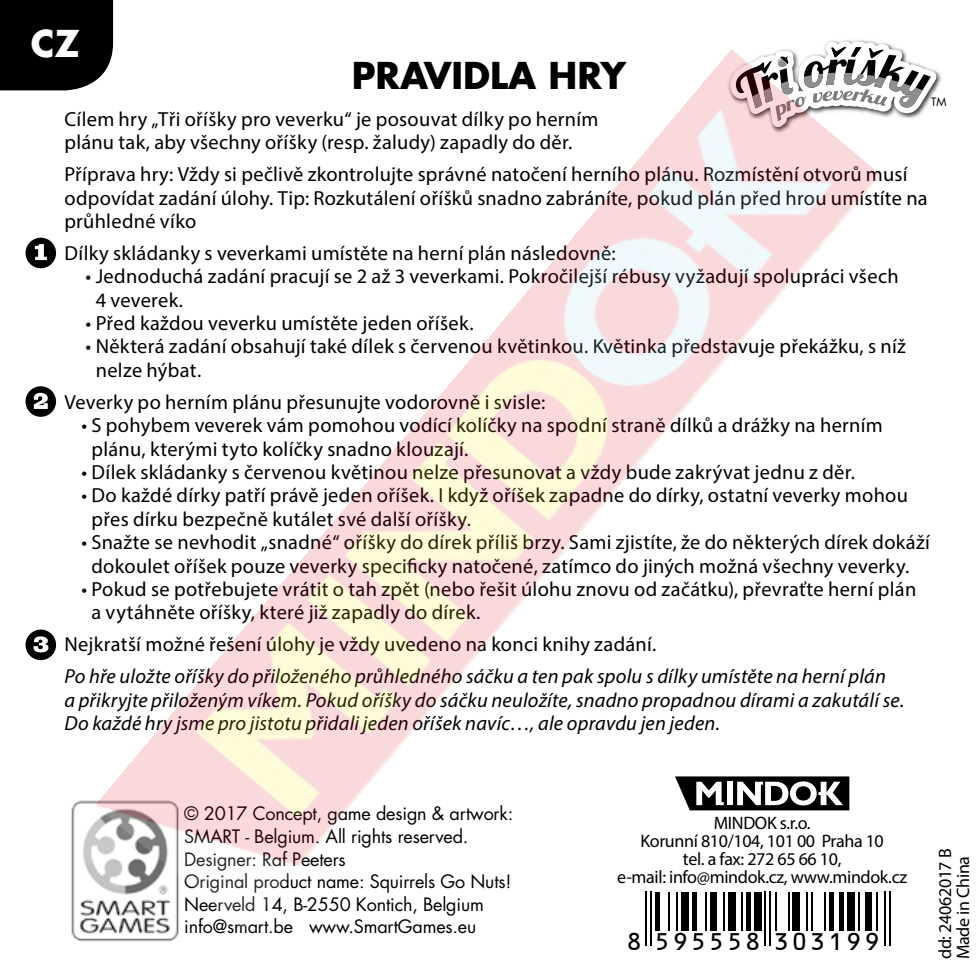
<style>
.page{position:relative;width:978px;height:978px;background:#fff}
.page>*{position:absolute;margin:0;border:0;box-sizing:border-box;transform-origin:0 0}
.t1{font:700 36px "Futura Std";color:#000}
.t2{font:700 36px "Futura Std";color:#fff}
.t3{font:27px "OCRB10 Pitch BT";letter-spacing:.07em;color:#000}
.t4{font:20.4px/23.4px "Myriad Pro";letter-spacing:.015em;color:#000}
.t5{font:italic 20.4px/23.4px "Myriad Pro";letter-spacing:.01em;color:#000}
.t6{font:18px/22.5px "Futura Std";letter-spacing:-.01em;color:#000}
.t7{font:18px/18px "Myriad Pro";letter-spacing:-.02em;color:#000;text-align:center}
.t8{font:11.4px "Futura Std";color:#000}
</style>
<div class="page">
<img style="left:829px;top:40px;width:113px;height:49px">
<svg style="left:824px;top:42px;width:113px;height:77px"></svg>
<img style="left:71px;top:800px;width:108px;height:142px">
<div style="left:0;top:0;width:113px;height:90px;background:#000"></div>
<hr style="left:645px;top:892px;width:2px;height:54px;background:#000">
<hr style="left:650px;top:892px;width:2px;height:54px;background:#000">
<hr style="left:656px;top:892px;width:4px;height:38px;background:#000">
<hr style="left:668px;top:892px;width:2px;height:38px;background:#000">
<hr style="left:676px;top:892px;width:2px;height:38px;background:#000">
<div style="left:681px;top:892px;width:8px;height:38px;background:#000"></div>
<hr style="left:692px;top:892px;width:4px;height:38px;background:#000">
<hr style="left:705px;top:892px;width:2px;height:38px;background:#000">
<div style="left:710px;top:892px;width:7px;height:38px;background:#000"></div>
<hr style="left:723px;top:892px;width:2px;height:38px;background:#000">
<div style="left:728px;top:892px;width:7px;height:38px;background:#000"></div>
<hr style="left:741px;top:892px;width:2px;height:38px;background:#000">
<div style="left:746px;top:892px;width:5px;height:38px;background:#000"></div>
<div style="left:754px;top:892px;width:7px;height:38px;background:#000"></div>
<hr style="left:764px;top:892px;width:2px;height:54px;background:#000">
<hr style="left:769px;top:892px;width:2px;height:54px;background:#000">
<hr style="left:775px;top:892px;width:2px;height:38px;background:#000">
<hr style="left:788px;top:892px;width:2px;height:38px;background:#000">
<div style="left:793px;top:892px;width:7px;height:38px;background:#000"></div>
<hr style="left:806px;top:892px;width:2px;height:38px;background:#000">
<hr style="left:811px;top:892px;width:2px;height:38px;background:#000">
<hr style="left:824px;top:892px;width:2px;height:38px;background:#000">
<div style="left:829px;top:892px;width:5px;height:38px;background:#000"></div>
<div style="left:839px;top:892px;width:5px;height:38px;background:#000"></div>
<div style="left:847px;top:892px;width:7px;height:38px;background:#000"></div>
<hr style="left:858px;top:892px;width:2px;height:38px;background:#000">
<div style="left:865px;top:892px;width:7px;height:38px;background:#000"></div>
<hr style="left:876px;top:892px;width:2px;height:38px;background:#000">
<hr style="left:884px;top:892px;width:1px;height:54px;background:#000">
<hr style="left:889px;top:892px;width:2px;height:54px;background:#000">
<div style="left:25px;top:237px;width:31px;height:31px;background:#000;border-radius:50%"></div>
<svg style="left:35px;top:244px;width:12px;height:16px"></svg>
<div style="left:25px;top:386px;width:31px;height:31px;background:#000;border-radius:50%"></div>
<svg style="left:34px;top:393px;width:14px;height:16px"></svg>
<div style="left:25px;top:629px;width:31px;height:31px;background:#000;border-radius:50%"></div>
<svg style="left:33px;top:636px;width:15px;height:16px"></svg>
<img style="left:98px;top:49px;width:782px;height:880px">
<h1 class="t2" style="left:31px;top:19px;width:51px">CZ</h1>
<h1 class="t1" style="left:352px;top:52px;width:276px">PRAVIDLA HRY</h1>
<p class="t4" style="left:64px;top:107px;width:536px">Cílem hry „Tři oříšky pro veverku“ je posouvat dílky po herním plánu tak, aby všechny oříšky (resp. žaludy) zapadly do děr.</p>
<p class="t4" style="left:64px;top:162px;width:865px">Příprava hry: Vždy si pečlivě zkontrolujte správné natočení herního plánu. Rozmístění otvorů musí odpovídat zadání úlohy. Tip: Rozkutálení oříšků snadno zabráníte, pokud plán před hrou umístíte na průhledné víko</p>
<p class="t4" style="left:64px;top:241px;width:553px">Dílky skládanky s veverkami umístěte na herní plán následovně:</p>
<p class="t4" style="left:96px;top:264px;width:804px;text-indent:-10px">• Jednoduchá zadání pracují se 2 až 3 veverkami. Pokročilejší rébusy vyžadují spolupráci všech<br>4 veverek.</p>
<p class="t4" style="left:86px;top:311px;width:389px">• Před každou veverku umístěte jeden oříšek.</p>
<p class="t4" style="left:96px;top:335px;width:812px;text-indent:-10px">• Některá zadání obsahují také dílek s červenou květinkou. Květinka představuje překážku, s níž nelze hýbat.</p>
<p class="t4" style="left:64px;top:390px;width:483px">Veverky po herním plánu přesunujte vodorovně i svisle:</p>
<p class="t4" style="left:91px;top:413px;width:793px;text-indent:-10px">• S pohybem veverek vám pomohou vodící kolíčky na spodní straně dílků a drážky na herním plánu, kterými tyto kolíčky snadno klouzají.</p>
<p class="t4" style="left:81px;top:460px;width:775px">• Dílek skládanky s červenou květinou nelze přesunovat a vždy bude zakrývat jednu z děr.</p>
<p class="t4" style="left:91px;top:483px;width:818px;text-indent:-10px">• Do každé dírky patří právě jeden oříšek. I když oříšek zapadne do dírky, ostatní veverky mohou přes dírku bezpečně kutálet své další oříšky.</p>
<p class="t4" style="left:81px;top:530px;width:850px;text-align:center">• Snažte se nevhodit „snadné“ oříšky do dírek příliš brzy. Sami zjistíte, že do některých dírek dokáží dokoulet oříšek pouze veverky specificky natočené, zatímco do jiných možná všechny veverky.</p>
<p class="t4" style="left:91px;top:577px;width:826px;text-indent:-10px">• Pokud se potřebujete vrátit o tah zpět (nebo řešit úlohu znovu od začátku), převraťte herní plán a vytáhněte oříšky, které již zapadly do dírek.</p>
<p class="t4" style="left:64px;top:632px;width:593px">Nejkratší možné řešení úlohy je vždy uvedeno na konci knihy zadání.</p>
<p class="t5" style="left:64px;top:664px;width:841px">Po hře uložte oříšky do přiloženého průhledného sáčku a ten pak spolu s dílky umístěte na herní plán<br>a přikryjte přiloženým víkem. Pokud oříšky do sáčku neuložíte, snadno propadnou dírami a zakutálí se.<br>Do každé hry jsme pro jistotu přidali jeden oříšek navíc…, ale opravdu jen jeden.</p>
<p class="t8" style="left:931px;top:95px;width:17px">TM</p>
<p class="t6" style="left:184px;top:803px;width:331px">© 2017 Concept, game design &amp; artwork:<br>SMART - Belgium. All rights reserved.<br>Designer: Raf Peeters<br>Original product name: Squirrels Go Nuts!<br>Neerveld 14, B-2550 Kontich, Belgium info@smart.be www.SmartGames.eu</p>
<p class="t7" style="left:617px;top:814px;width:291px">MINDOK s.r.o.<br>Korunní 810/104, 101 00 Praha 10<br>tel. a fax: 272 65 66 10,<br>e-mail: info@mindok.cz, www.mindok.cz</p>
<h2 class="t3" style="left:626px;top:930px;width:256px">8 595558 303199</h2>
<p class="t7" style="left:936px;top:959px;width:112px;text-align:left;rotate:-90deg">dd: 24062017 B<br>Made in China</p>
</div>
